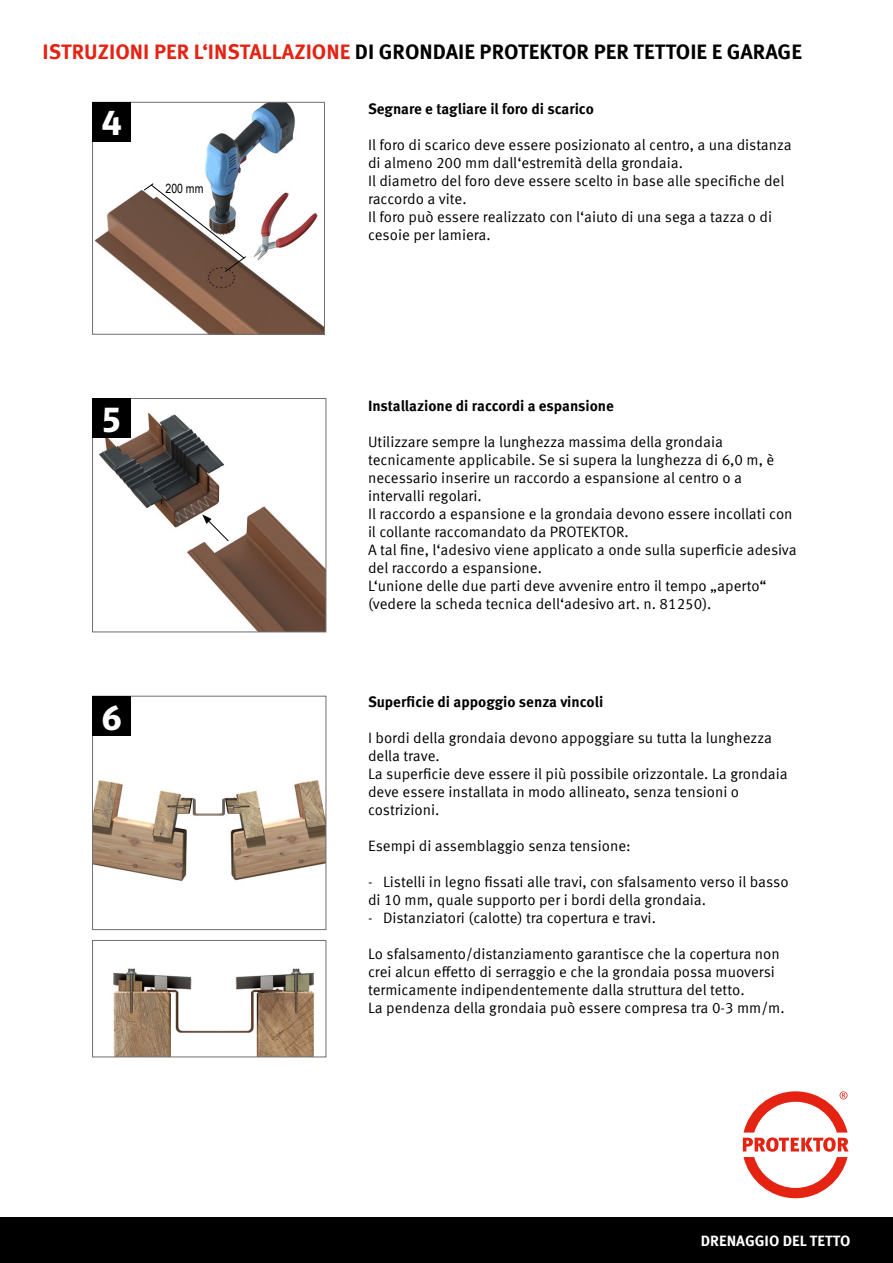
<style>
.page{position:relative;width:893px;height:1263px;background:#fff}
.page>*{position:absolute;margin:0;border:0;box-sizing:border-box;transform-origin:0 0}
.t1{font:700 34.8px "Meta Head OT";color:#fff}
.t2{font:700 34.65px "Meta Head OT";color:#fff}
.t3{font:700 21px "Meta Offc Pro";color:#000}
.t4{font:15px/18px "Meta Offc Pro Norm";color:#000}
.t5{font:700 15px "Meta Offc Pro";color:#000}
.t6{font:700 15px "Meta Offc Pro";color:#fff}
.t7{font:12.75px "Arial Narrow";color:#000}
.s1{color:#e42313}
</style>
<div class="page">
<div style="left:0;top:1217px;width:893px;height:46px;background:#000"></div>
<img style="left:94px;top:735px;width:230px;height:146px">
<div style="left:92px;top:696px;width:234px;height:234px;border:1px solid #706f6f"></div>
<img style="left:113px;top:968px;width:201px;height:87px">
<div style="left:92px;top:940px;width:234px;height:117px;border:1px solid #706f6f"></div>
<div style="left:92px;top:696px;width:39px;height:39px;background:#000"></div>
<img style="left:99px;top:412px;width:225px;height:218px">
<div style="left:92px;top:398px;width:234px;height:234px;border:1px solid #706f6f"></div>
<div style="left:92px;top:398px;width:39px;height:40px;background:#000"></div>
<svg style="left:202px;top:514px;width:28px;height:28px"></svg>
<img style="left:94px;top:104px;width:229px;height:228px">
<div style="left:92px;top:102px;width:233px;height:232px;border:1px solid #706f6f"></div>
<div style="left:92px;top:102px;width:39px;height:39px;background:#000"></div>
<svg style="left:143px;top:183px;width:103px;height:89px"></svg>
<svg style="left:743px;top:1091px;width:105px;height:107px"></svg>
<h3 class="t3" style="left:43px;top:35px;width:761px"><span class="s1">ISTRUZIONI PER L‘INSTALLAZIONE</span> DI GRONDAIE PROTEKTOR PER TETTOIE E GARAGE</h3>
<h2 class="t2" style="left:102px;top:103px;width:21px">4</h2>
<p class="t7" style="left:166px;top:179px;width:39px">200 mm</p>
<h1 class="t1" style="left:103px;top:399px;width:18px">5</h1>
<h1 class="t1" style="left:102px;top:697px;width:21px">6</h1>
<p class="t5" style="left:368px;top:97px;width:227px">Segnare e tagliare il foro di scarico</p>
<p class="t4" style="left:368px;top:134px;width:425px">Il foro di scarico deve essere posizionato al centro, a una distanza di almeno 200 mm dall‘estremità della grondaia.<br>Il diametro del foro deve essere scelto in base alle specifiche del raccordo a vite.<br>Il foro può essere realizzato con l‘aiuto di una sega a tazza o di cesoie per lamiera.</p>
<p class="t5" style="left:368px;top:394px;width:247px">Installazione di raccordi a espansione</p>
<p class="t4" style="left:368px;top:432px;width:430px">Utilizzare sempre la lunghezza massima della grondaia tecnicamente applicabile. Se si supera la lunghezza di 6,0 m, è necessario inserire un raccordo a espansione al centro o a intervalli regolari.<br>Il raccordo a espansione e la grondaia devono essere incollati con il collante raccomandato da PROTEKTOR.<br>A tal fine, l‘adesivo viene applicato a onde sulla superficie adesiva del raccordo a espansione.<br>L‘unione delle due parti deve avvenire entro il tempo „aperto“ (vedere la scheda tecnica dell‘adesivo art. n. 81250).</p>
<p class="t5" style="left:368px;top:690px;width:237px">Superficie di appoggio senza vincoli</p>
<p class="t4" style="left:368px;top:728px;width:421px">I bordi della grondaia devono appoggiare su tutta la lunghezza della trave.<br>La superficie deve essere il più possibile orizzontale. La grondaia deve essere installata in modo allineato, senza tensioni o costrizioni.</p>
<p class="t4" style="left:368px;top:836px;width:264px">Esempi di assemblaggio senza tensione:</p>
<p class="t4" style="left:368px;top:872px;width:422px">- Listelli in legno fissati alle travi, con sfalsamento verso il basso di 10 mm, quale supporto per i bordi della grondaia.</p>
<p class="t4" style="left:368px;top:908px;width:289px">- Distanziatori (calotte) tra copertura e travi.</p>
<p class="t4" style="left:368px;top:944px;width:418px">Lo sfalsamento/distanziamento garantisce che la copertura non crei alcun effetto di serraggio e che la grondaia possa muoversi termicamente indipendentemente dalla struttura del tetto.<br>La pendenza della grondaia può essere compresa tra 0-3 mm/m.</p>
<p class="t6" style="left:701px;top:1229px;width:151px">DRENAGGIO DEL TETTO</p>
</div>
